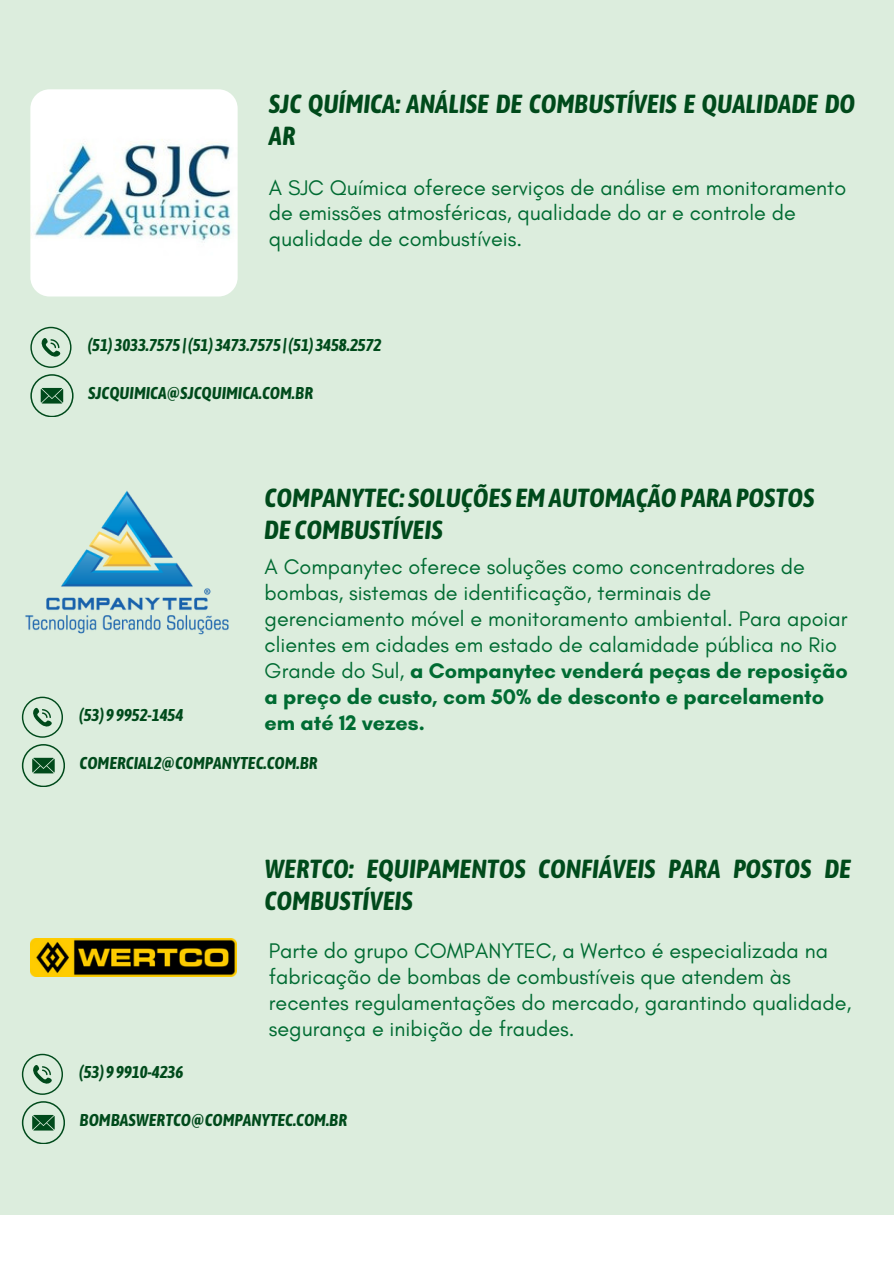
<style>
.page{position:relative;width:894px;height:1264px;background:#fff}
.page>*{position:absolute;margin:0;border:0;box-sizing:border-box;transform-origin:0 0}
.t1{font:italic 700 26.1px/31.5px "Asap Condensed";color:#004a1b}
.t2{font:21.6px/25.8px "Glacial Indifference";color:#006b32}
.t3{font:italic 700 17.1px "Asap Condensed";color:#004a1b}
.s1{font-weight:700}
</style>
<div class="page">
<div style="left:0;top:0;width:893px;height:1214px;background:#dceddd"></div>
<svg style="left:30px;top:327px;width:41px;height:41px"></svg>
<svg style="left:30px;top:374px;width:43px;height:43px"></svg>
<img style="left:30px;top:89px;width:207px;height:207px;border-radius:19px">
<img style="left:25px;top:490px;width:204px;height:145px">
<img style="left:30px;top:938px;width:206px;height:38px">
<svg style="left:22px;top:696px;width:41px;height:41px"></svg>
<svg style="left:22px;top:1053px;width:41px;height:41px"></svg>
<svg style="left:22px;top:744px;width:43px;height:42px"></svg>
<svg style="left:22px;top:1101px;width:43px;height:42px"></svg>
<p class="t1" style="left:269px;top:88px;width:587px">SJC QUÍMICA: ANÁLISE DE COMBUSTÍVEIS E QUALIDADE DO<br>AR</p>
<p class="t2" style="left:269px;top:174px;width:578px">A SJC Química oferece serviços de análise em monitoramento de emissões atmosféricas, qualidade do ar e controle de qualidade de combustíveis.</p>
<h2 class="t3" style="left:88px;top:335px;width:295px">(51) 3033.7575 | (51) 3473.7575 | (51) 3458.2572</h2>
<p class="t3" style="left:88px;top:383px;width:226px">SJCQUIMICA@SJCQUIMICA.COM.BR</p>
<p class="t1" style="left:264px;top:481px;width:551px">COMPANYTEC: SOLUÇÕES EMAUTOMAÇÃOPARA POSTOS</p>
<p class="t3" style="left:79px;top:705px;width:105px">(53) 9 9952-1454</p>
<h1 class="t1" style="left:264px;top:514px;width:180px">DE COMBUSTÍVEIS</h1>
<h2 class="t2" style="left:264px;top:554px;width:584px">A Companytec oferece soluções como concentradores de bombas, sistemas de identificação, terminais de gerenciamento móvel e monitoramento ambiental. Para apoiar clientes em cidades em estado de calamidade pública no Rio Grande do Sul, <span class="s1">a Companytec venderá peças de reposição a preço de custo, com 50% de desconto e parcelamento em até 12 vezes.</span></h2>
<p class="t3" style="left:79px;top:753px;width:239px">COMERCIAL2@COMPANYTEC.COM.BR</p>
<h1 class="t1" style="left:264px;top:852px;width:587px">WERTCO: EQUIPAMENTOS CONFIÁVEIS PARA POSTOS DE<br>COMBUSTÍVEIS</h1>
<p class="t3" style="left:79px;top:1062px;width:105px">(53) 9 9910-4236</p>
<p class="t2" style="left:269px;top:937px;width:584px">Parte do grupo COMPANYTEC, a Wertco é especializada na fabricação de bombas de combustíveis que atendem às recentes regulamentações do mercado, garantindo qualidade, segurança e inibição de fraudes.</p>
<h1 class="t3" style="left:79px;top:1110px;width:269px">BOMBASWERTCO@COMPANYTEC.COM.BR</h1>
</div>
